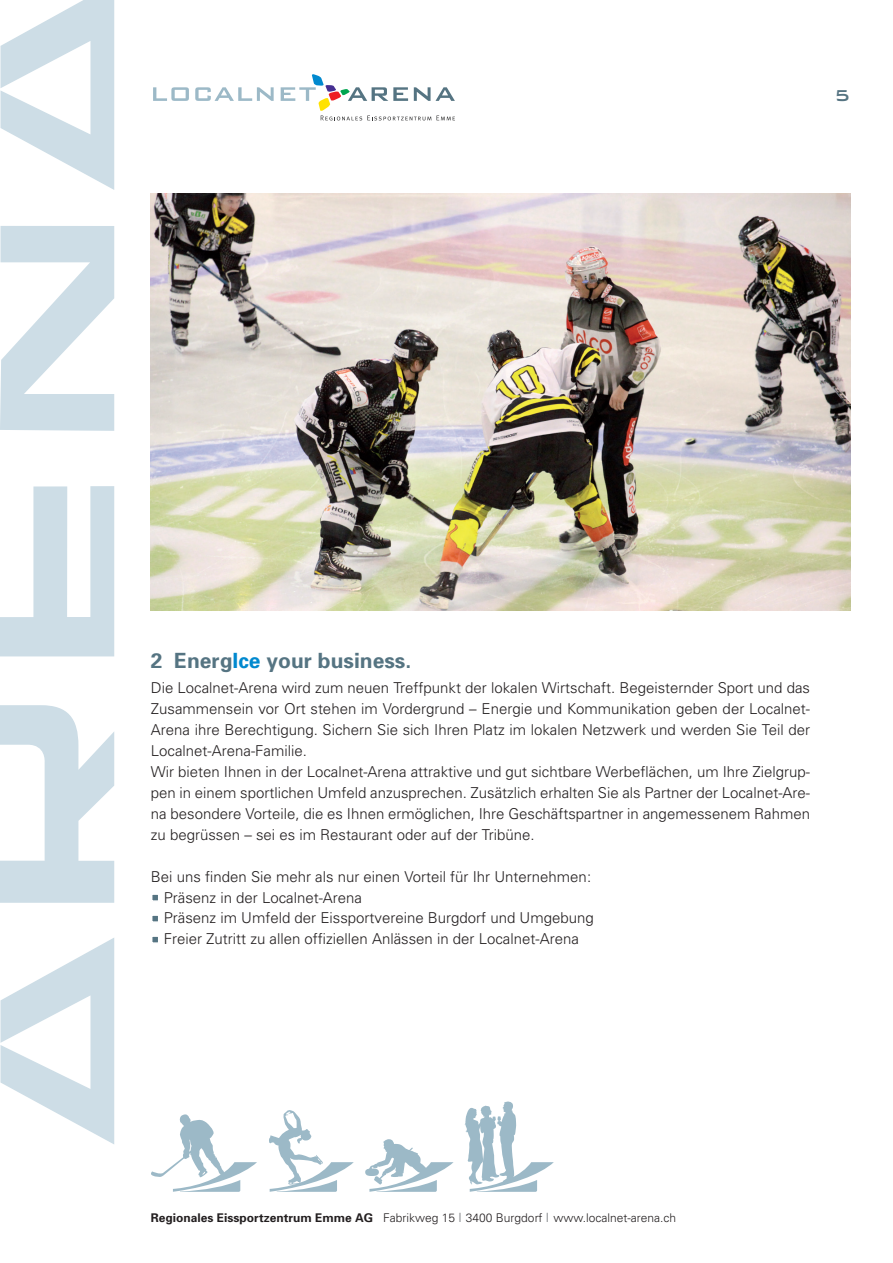
<style>
.page{position:relative;width:893px;height:1263px;background:#fff}
.page>*{position:absolute;margin:0;border:0;box-sizing:border-box;transform-origin:0 0}
.t1{font:700 21px "Univers";color:#557482}
.t2{font:500 21px "Bank Gothic BT";color:#557482}
.t3{font:300 15px/21px "Univers";color:#231f20}
.t4{font:300 12px "Univers";color:#231f20}
.s1{color:#0089cf}
.s2{font-weight:700}
.s3{font-family:"Verdana";font-weight:400;color:#939598}
</style>
<div class="page">
<svg style="left:0;top:226px;width:114px;height:677px"></svg>
<svg style="left:0;top:0;width:114px;height:190px"></svg>
<svg style="left:0;top:938px;width:114px;height:206px"></svg>
<svg style="left:153px;top:87px;width:36px;height:14px"></svg>
<svg style="left:195px;top:87px;width:79px;height:14px"></svg>
<svg style="left:281px;top:74px;width:174px;height:46px"></svg>
<svg style="left:151px;top:1114px;width:106px;height:78px"></svg>
<svg style="left:269px;top:1110px;width:85px;height:82px"></svg>
<svg style="left:365px;top:1139px;width:89px;height:53px"></svg>
<svg style="left:464px;top:1101px;width:90px;height:91px"></svg>
<svg style="left:152px;top:894px;width:6px;height:7px"></svg>
<svg style="left:152px;top:915px;width:6px;height:7px"></svg>
<svg style="left:152px;top:936px;width:6px;height:7px"></svg>
<img style="left:151px;top:193px;width:699px;height:417px">
<h1 class="t2" style="left:834px;top:84px;width:18px">5</h1>
<h1 class="t1" style="left:151px;top:647px;width:262px">2 Energ<span class="s1">Ice</span> your business.</h1>
<p class="t3" style="left:151px;top:677px;width:661px">Die Localnet-Arena wird zum neuen Treffpunkt der lokalen Wirtschaft. Begeisternder Sport und das Zusammensein vor Ort stehen im Vordergrund – Energie und Kommunikation geben der Localnet-Arena ihre Berechtigung. Sichern Sie sich Ihren Platz im lokalen Netzwerk und werden Sie Teil der Localnet-Arena-Familie.<br>Wir bieten Ihnen in der Localnet-Arena attraktive und gut sichtbare Werbeflächen, um Ihre Zielgrup&shy;pen in einem sportlichen Umfeld anzusprechen. Zusätzlich erhalten Sie als Partner der Localnet-Are&shy;na besondere Vorteile, die es Ihnen ermöglichen, Ihre Geschäftspartner in angemessenem Rahmen zu begrüssen – sei es im Restaurant oder auf der Tribüne.</p>
<p class="t3" style="left:164px;top:866px;width:429px;text-indent:-13px">Bei uns finden Sie mehr als nur einen Vorteil für Ihr Unternehmen:<br>Präsenz in der Localnet-Arena</p>
<p class="t3" style="left:164px;top:907px;width:432px">Präsenz im Umfeld der Eissportvereine Burgdorf und Umgebung<br>Freier Zutritt zu allen offiziellen Anlässen in der Localnet-Arena</p>
<p class="t4" style="left:151px;top:1210px;width:527px"><span class="s2">Regionales Eissportzentrum Emme AG</span> Fabrikweg 15 <span class="s3">l</span> 3400 Burgdorf <span class="s3">l</span> www.localnet-arena.ch</p>
</div>
